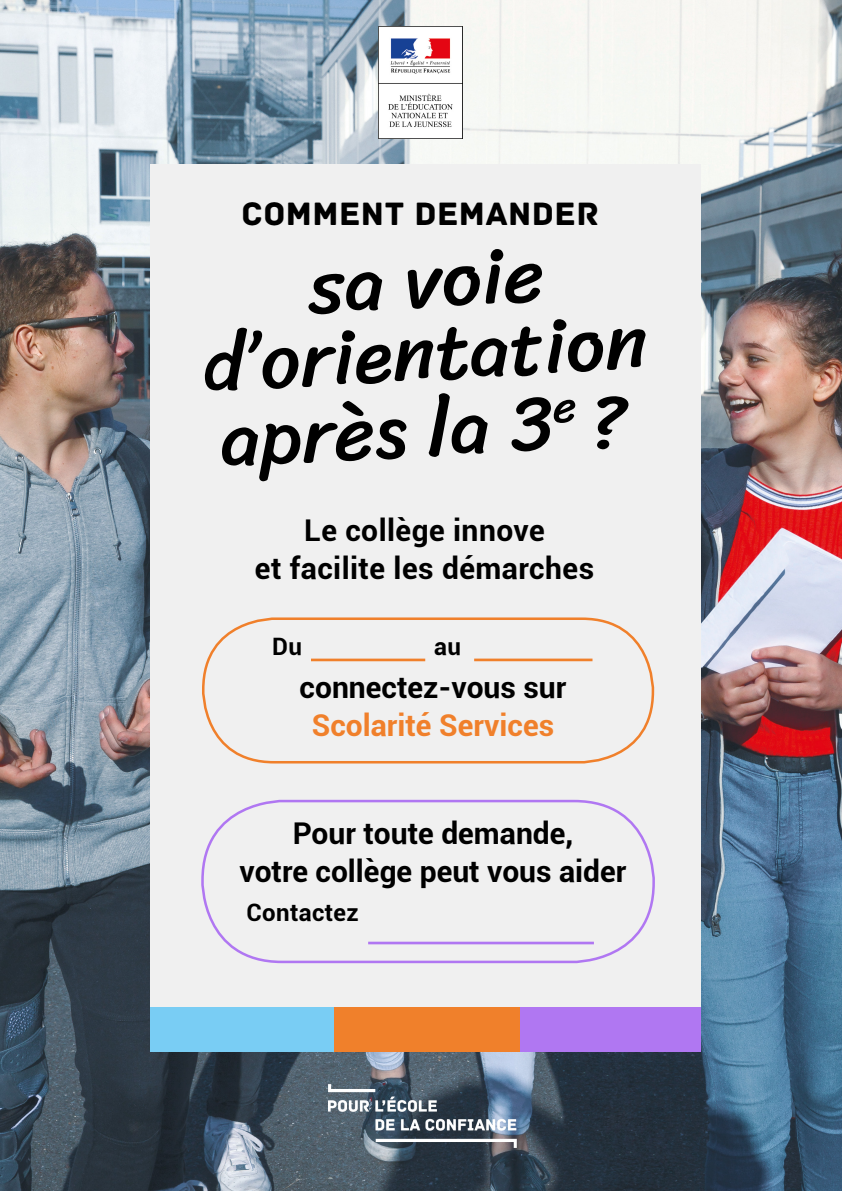
<style>
.page{position:relative;width:842px;height:1191px;background:#fff}
.page>*{position:absolute;margin:0;border:0;box-sizing:border-box;transform-origin:0 0}
.t1{font:34px "Archive";letter-spacing:.015em;color:#000}
.t2{font:700 30px/38px "Roboto";color:#000;text-align:center}
.t3{font:700 30px "Roboto";color:#f0802b}
.t4{font:700 24px "Roboto";letter-spacing:.015em;color:#000}
</style>
<div class="page">
<img style="left:0;top:0;width:842px;height:1191px">
<div style="left:150px;top:164px;width:551px;height:887px;background:#f0f0f0"></div>
<svg style="left:205px;top:249px;width:441px;height:232px"></svg>
<div style="left:150px;top:1006px;width:184px;height:45px;background:#79cdf4"></div>
<div style="left:334px;top:1006px;width:186px;height:45px;background:#f0802b"></div>
<div style="left:520px;top:1006px;width:181px;height:45px;background:#b077f2"></div>
<div style="left:202px;top:617px;width:452px;height:146px;border:3px solid #f0802b;border-radius:71px"></div>
<hr style="left:311px;top:658px;width:114px;height:3px;background:#f0802b">
<hr style="left:474px;top:658px;width:118px;height:3px;background:#f0802b">
<div style="left:201px;top:800px;width:454px;height:163px;border:3px solid #b077f2;border-radius:79px"></div>
<hr style="left:368px;top:941px;width:226px;height:3px;background:#b077f2">
<img style="left:378px;top:27px;width:84px;height:112px">
<img style="left:328px;top:1084px;width:188px;height:63px">
<p class="t1" style="left:241px;top:194px;width:359px">COMMENT DEMANDER</p>
<p class="t2" style="left:255px;top:510px;width:341px">Le collège innove<br>et facilite les démarches</p>
<p class="t4" style="left:272px;top:630px;width:31px">Du</p>
<p class="t4" style="left:434px;top:630px;width:28px">au</p>
<p class="t2" style="left:300px;top:667px;width:268px">connectez-vous sur</p>
<p class="t3" style="left:312px;top:704px;width:244px">Scolarité Services</p>
<p class="t2" style="left:240px;top:813px;width:388px">Pour toute demande,<br>votre collège peut vous aider</p>
<p class="t4" style="left:247px;top:896px;width:114px">Contactez</p>
</div>
